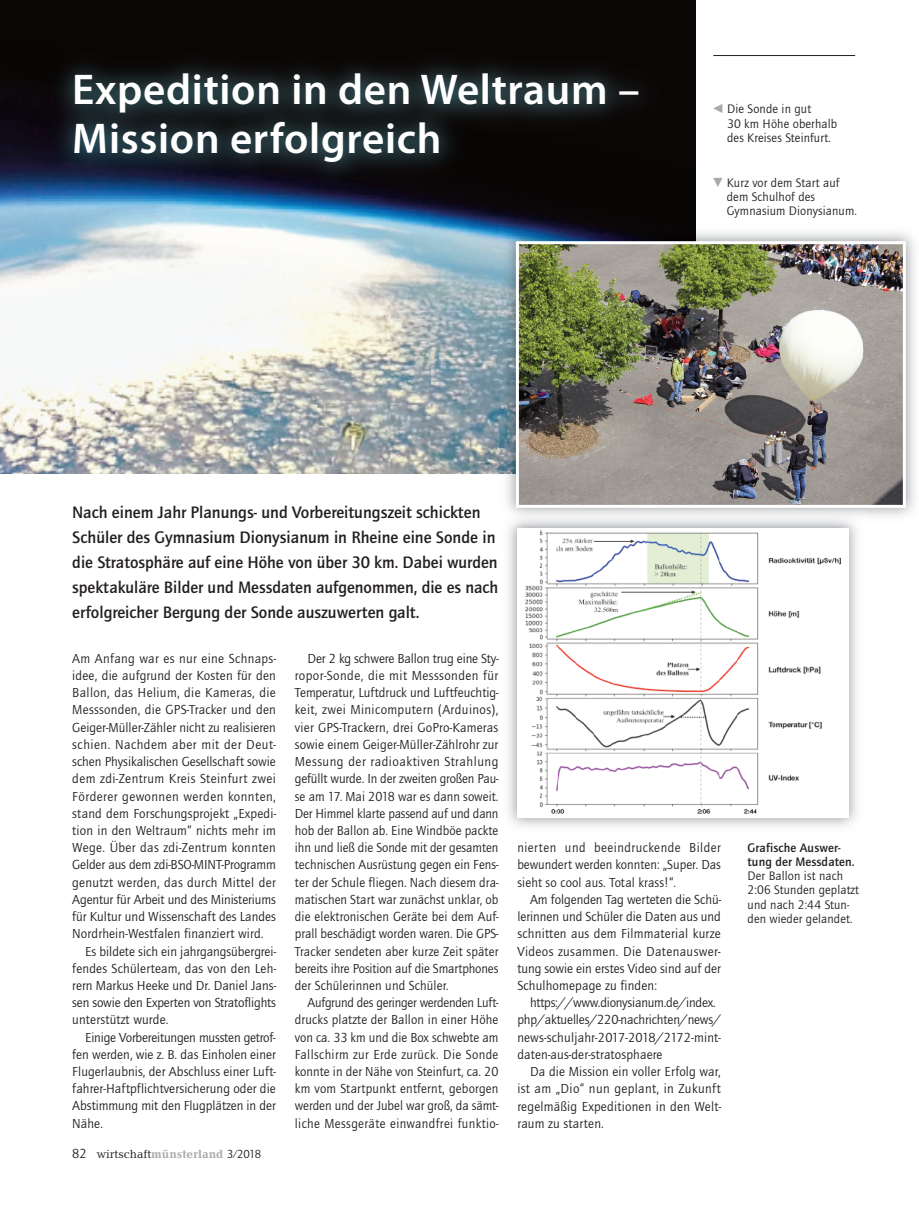
<style>
.page{position:relative;width:919px;height:1217px;background:#fff}
.page>*{position:absolute;margin:0;border:0;box-sizing:border-box;transform-origin:0 0}
.t1{font:600 43.2px/48.8px "Myriad Pro";letter-spacing:.015em;color:#fff}
.t2{font:700 17.1px/24.9px "Quay Itc T";color:#231f20}
.t3{font:13.5px/17.2px "Quay Itc T";letter-spacing:.01em;color:#231f20;text-align:justify}
.t4{font:13.5px/17.2px "Quay Itc T";letter-spacing:-.01em;color:#231f20}
.t5{font:13.5px "Quay Itc T";letter-spacing:.035em;color:#231f20}
.t6{font:13.5px "Quay Itc T";letter-spacing:-.015em;color:#231f20}
.t7{font:13.5px "Quay Itc T";letter-spacing:.03em;color:#231f20}
.t8{font:12.75px/14.2px "Quay Itc T";letter-spacing:.01em;color:#231f20}
.t9{font:700 12.75px/14.2px "Quay Itc T";letter-spacing:.01em;color:#231f20}
.t10{font:700 12px "Candida BT";color:#a8a9ad}
.s1{font-family:"AG Figures+Pi BQ";color:#a8a9ad}
.s2{font-family:"Quay Itc T";font-weight:400;font-size:13.5px;color:#231f20}
.s3{font-weight:400;color:#231f20}
.s4{font-family:"Quay Itc T";font-weight:400;color:#231f20}
</style>
<div class="page">
<hr style="left:713px;top:55px;width:142px;height:1px;background:#231f20">
<img style="left:525px;top:530px;width:316px;height:284px">
<img style="left:0;top:0;width:695px;height:473px">
<img style="left:499px;top:224px;width:416px;height:300px">
<img style="left:499px;top:224px;width:196px;height:249px">
<img style="left:520px;top:245px;width:381px;height:258px">
<div style="left:516px;top:241px;width:389px;height:266px;border:3px solid #fff"></div>
<img style="left:27px;top:43px;width:669px;height:165px">
<h1 class="t1" style="left:72px;top:70px;width:569px">Expedition in den Weltraum –<br>Mission erfolgreich</h1>
<p class="t8" style="left:727px;top:103px;width:111px;text-indent:-14px"><span class="s1">m</span> Die Sonde in gut<br>30 km Höhe oberhalb des Kreises Steinfurt.</p>
<p class="t8" style="left:726px;top:176px;width:132px;text-indent:-14px"><span class="s1">b</span> Kurz vor dem Start auf dem Schulhof des<br>Gymnasium Dionysianum.</p>
<p class="t2" style="left:72px;top:501px;width:427px">Nach einem Jahr Planungs- und Vorbereitungszeit schickten Schüler des Gymnasium Dionysianum in Rheine eine Sonde in die Stratosphäre auf eine Höhe von über 30 km. Dabei wurden spektakuläre Bilder und Messdaten aufgenommen, die es nach erfolgreicher Bergung der Sonde auszuwerten galt.</p>
<p class="t3" style="left:72px;top:650px;width:205px">Am Anfang war es nur eine Schnaps-</p>
<p class="t3" style="left:72px;top:668px;width:205px">idee, die aufgrund der Kosten für den</p>
<p class="t3" style="left:72px;top:685px;width:205px">Ballon, das Helium, die Kameras, die</p>
<p class="t3" style="left:72px;top:702px;width:205px">Messsonden, die GPS-Tracker und den</p>
<p class="t3" style="left:72px;top:719px;width:205px">Geiger-Müller-Zähler nicht zu realisieren</p>
<p class="t5" style="left:72px;top:739px;width:205px">schien. Nachdem aber mit der Deut-</p>
<p class="t3" style="left:72px;top:754px;width:205px">schen Physikalischen Gesellschaft sowie</p>
<p class="t7" style="left:72px;top:773px;width:205px">dem zdi-Zentrum Kreis Steinfurt zwei</p>
<p class="t5" style="left:72px;top:790px;width:205px">Förderer gewonnen werden konnten,</p>
<p class="t3" style="left:72px;top:805px;width:205px">stand dem Forschungsprojekt „Expedi-</p>
<p class="t3" style="left:72px;top:822px;width:205px">tion in den Weltraum“ nichts mehr im</p>
<p class="t3" style="left:72px;top:840px;width:205px">Wege. Über das zdi-Zentrum konnten</p>
<p class="t4" style="left:72px;top:857px;width:205px">Gelder aus dem zdi-BSO-MINT-Programm</p>
<p class="t3" style="left:72px;top:874px;width:205px">genutzt werden, das durch Mittel der</p>
<p class="t4" style="left:72px;top:891px;width:205px">Agentur für Arbeit und des Ministeriums</p>
<p class="t3" style="left:72px;top:908px;width:205px">für Kultur und Wissenschaft des Landes</p>
<p class="t3" style="left:72px;top:926px;width:193px">Nordrhein-Westfalen finanziert wird.</p>
<p class="t3" style="left:85px;top:943px;width:192px">Es bildete sich ein jahrgangsübergrei-</p>
<p class="t3" style="left:72px;top:960px;width:205px">fendes Schülerteam, das von den Leh-</p>
<p class="t3" style="left:72px;top:977px;width:205px">rern Markus Heeke und Dr. Daniel Jans-</p>
<p class="t4" style="left:72px;top:994px;width:205px">sen sowie den Experten von Stratoflights</p>
<p class="t3" style="left:72px;top:1012px;width:98px">unterstützt wurde.</p>
<p class="t6" style="left:85px;top:1031px;width:192px">Einige Vorbereitungen mussten getrof-</p>
<p class="t3" style="left:72px;top:1046px;width:205px">fen werden, wie z. B. das Einholen einer</p>
<p class="t3" style="left:72px;top:1063px;width:205px">Flugerlaubnis, der Abschluss einer Luft-</p>
<p class="t3" style="left:72px;top:1080px;width:205px">fahrer-Haftpflichtversicherung oder die</p>
<p class="t3" style="left:72px;top:1098px;width:205px">Abstimmung mit den Flugplätzen in der</p>
<p class="t3" style="left:72px;top:1115px;width:32px">Nähe.</p>
<p class="t10" style="left:72px;top:1148px;width:190px"><span class="s2">82</span> <span class="s3">wirtschaft</span>münsterland <span class="s4">3⁄2018</span></p>
<p class="t3" style="left:295px;top:650px;width:205px;text-indent:13px">Der 2 kg schwere Ballon trug eine Sty&shy;ropor-Sonde, die mit Messsonden für Temperatur, Luftdruck und Luftfeuchtig&shy;keit, zwei Minicomputern (Arduinos), vier GPS-Trackern, drei GoPro-Kameras sowie einem Geiger-Müller-Zählrohr zur Messung der radioaktiven Strahlung gefüllt wurde. In der zweiten großen Pau&shy;se am 17. Mai 2018 war es dann soweit.<br>Der Himmel klarte passend auf und dann hob der Ballon ab. Eine Windböe packte ihn und ließ die Sonde mit der gesamten technischen Ausrüstung gegen ein Fens - ter der Schule fliegen. Nach diesem dra&shy;matischen Start war zunächst unklar, ob die elektronischen Geräte bei dem Auf&shy;prall beschädigt worden waren. Die GPS-Tracker sendeten aber kurze Zeit später bereits ihre Position auf die Smartphones der Schülerinnen und Schüler.</p>
<p class="t3" style="left:295px;top:994px;width:205px;text-indent:13px">Aufgrund des geringer werdenden Luft&shy;drucks platzte der Ballon in einer Höhe von ca. 33 km und die Box schwebte am Fallschirm zur Erde zurück. Die Sonde konnte in der Nähe von Steinfurt, ca. 20 km vom Startpunkt entfernt, geborgen werden und der Jubel war groß, da sämt&shy;liche Messgeräte einwandfrei funktio-</p>
<p class="t3" style="left:517px;top:840px;width:205px">nierten und beeindruckende Bilder bewundert werden konnten: „Super. Das sieht so cool aus. Total krass!“.</p>
<p class="t3" style="left:517px;top:891px;width:205px;text-indent:13px">Am folgenden Tag werteten die Schü&shy;lerinnen und Schüler die Daten aus und schnitten aus dem Filmmaterial kurze Videos zusammen. Die Datenauswer&shy;tung sowie ein erstes Video sind auf der Schulhomepage zu finden:</p>
<p class="t4" style="left:517px;top:994px;width:205px;text-indent:13px">https://www.dionysianum.de/index. php/aktuelles/220-nachrichten/news/ news-schuljahr-2017-2018/2172-mint&shy;daten-aus-der-stratosphaere</p>
<p class="t3" style="left:517px;top:1063px;width:205px;text-indent:13px">Da die Mission ein voller Erfolg war, ist am „Dio“ nun geplant, in Zukunft regelmäßig Expeditionen in den Welt&shy;raum zu starten.</p>
<p class="t9" style="left:747px;top:841px;width:109px">Grafische Auswer&shy;tung der Messdaten.</p>
<p class="t8" style="left:747px;top:869px;width:113px">Der Ballon ist nach<br>2:06 Stunden geplatzt und nach 2:44 Stun&shy;den wieder gelandet.</p>
</div>
